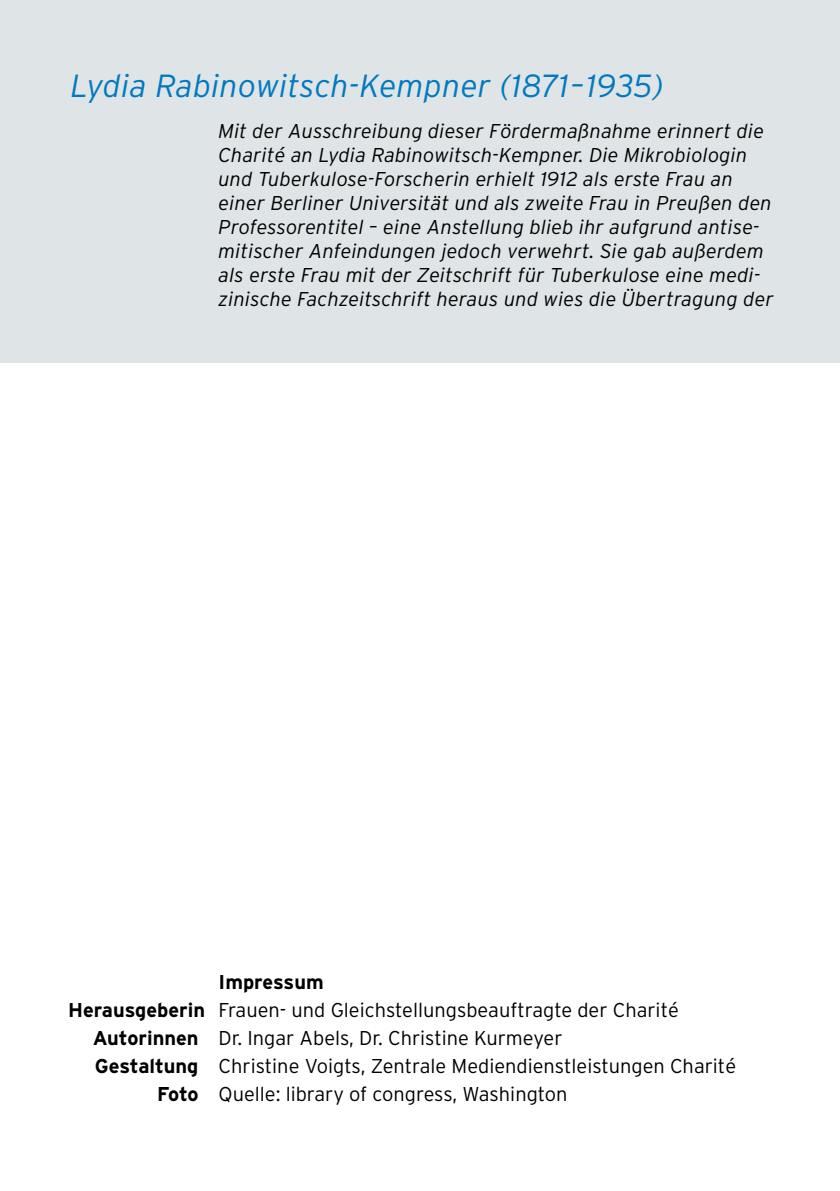
<style>
.page{position:relative;width:840px;height:1191px;background:#fff}
.page>*{position:absolute;margin:0;border:0;box-sizing:border-box;transform-origin:0 0}
.t1{font:italic 300 32px "Interstate";letter-spacing:.01em;color:#0079c0}
.t2{font:italic 300 20px/24px "Interstate";letter-spacing:.01em;color:#000}
.t3{font:300 20px "Interstate";color:#000}
.t4{font:700 20px "Interstate";color:#000}
.s1{font-weight:700}
</style>
<div class="page">
<div style="left:0;top:0;width:839px;height:363px;background:#e0e1e2"></div>
<h1 class="t1" style="left:71px;top:67px;width:594px">Lydia Rabinowitsch-Kempner (1871–1935)</h1>
<p class="t2" style="left:218px;top:118px;width:556px">Mit der Ausschreibung dieser Fördermaßnahme erinnert die Charité an Lydia Rabinowitsch-Kempner. Die Mikrobiologin und Tuberkulose-Forscherin erhielt 1912 als erste Frau an einer Berliner Universität und als zweite Frau in Preußen den Professorentitel – eine Anstellung blieb ihr aufgrund antise&shy;mitischer Anfeindungen jedoch verwehrt. Sie gab außerdem als erste Frau mit der Zeitschrift für Tuberkulose eine medi&shy;zinische Fachzeitschrift heraus und wies die Übertragung der</p>
<p class="t4" style="left:218px;top:970px;width:107px">Impressum</p>
<p class="t3" style="left:68px;top:998px;width:612px"><span class="s1">Herausgeberin</span> Frauen- und Gleichstellungsbeauftragte der Charité</p>
<p class="t3" style="left:93px;top:1026px;width:471px"><span class="s1">Autorinnen</span> Dr. Ingar Abels, Dr. Christine Kurmeyer</p>
<p class="t3" style="left:95px;top:1054px;width:642px"><span class="s1">Gestaltung</span> Christine Voigts, Zentrale Mediendienstleistungen Charité</p>
<p class="t3" style="left:157px;top:1082px;width:411px"><span class="s1">Foto</span> Quelle: library of congress, Washington</p>
</div>
